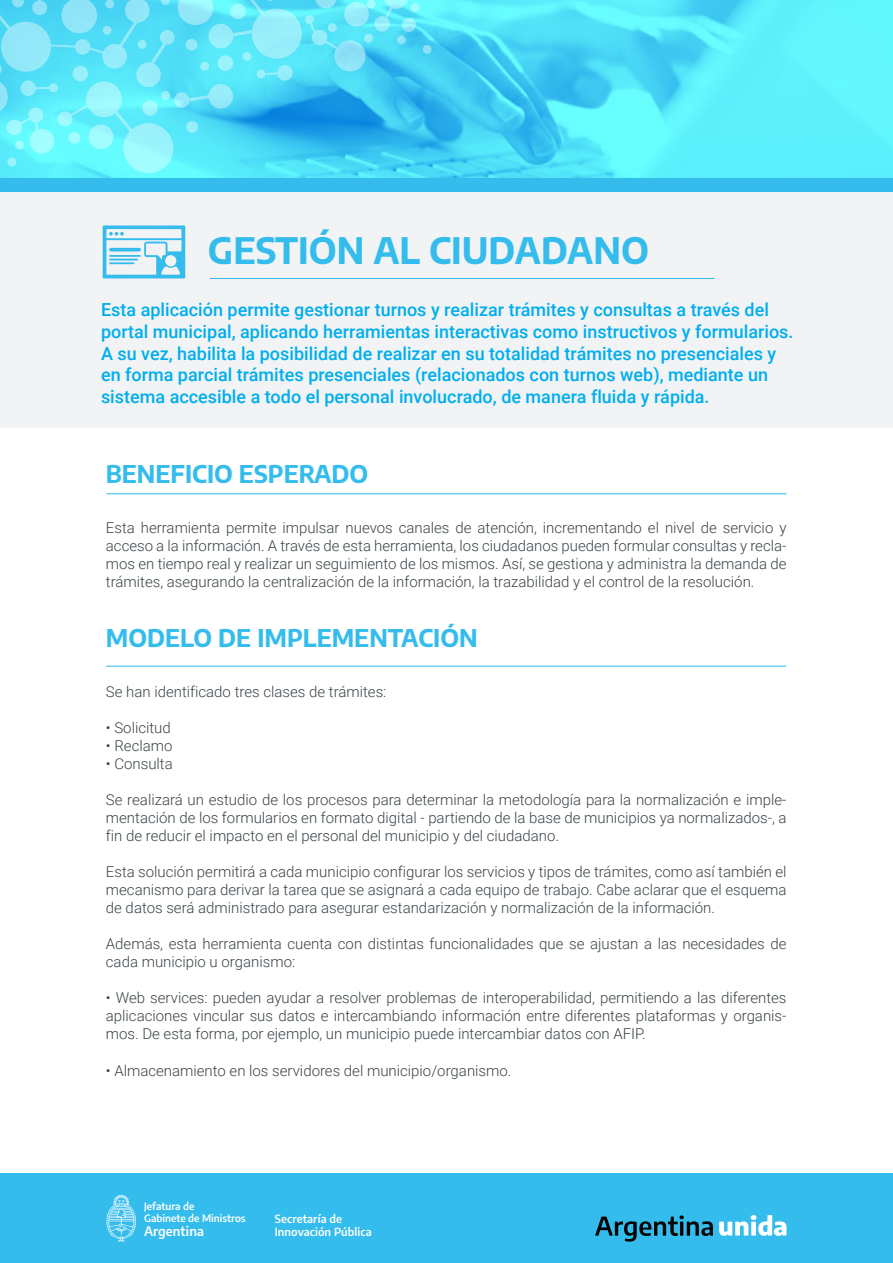
<style>
.page{position:relative;width:893px;height:1263px;background:#fff}
.page>*{position:absolute;margin:0;border:0;box-sizing:border-box;transform-origin:0 0}
.t1{font:700 35.85px "Encode Sans";color:#34bced}
.t2{font:700 24px "Encode Sans";color:#34bced}
.t3{font:500 18px/21.6px "Roboto";color:#00aeef}
.t4{font:300 15px/18px "Roboto";color:#3a4348;text-align:justify}
.t5{font:600 12.9px "Encode Sans";letter-spacing:.005em;color:#fff}
.t6{font:600 11.1px/13.2px "Encode Sans";letter-spacing:.005em;color:#fff}
.t7{font:600 10.05px/12px "Encode Sans";color:#fff}
</style>
<div class="page">
<div style="left:0;top:137px;width:893px;height:290px;background:#f2f3f4"></div>
<svg style="left:0;top:0;width:893px;height:178px;background:#53e4f8"></svg>
<div style="left:423px;top:45px;width:9px;height:9px;background:#8bdff7;border-radius:50%"></div>
<div style="left:411px;top:3px;width:9px;height:9px;background:#a3fdff;border-radius:50%"></div>
<svg style="left:402px;top:18px;width:14px;height:14px"></svg>
<svg style="left:0;top:0;width:409px;height:173px;background:#5eddf6"></svg>
<svg style="left:257px;top:69px;width:9px;height:9px"></svg>
<svg style="left:103px;top:225px;width:82px;height:53px"></svg>
<hr style="left:106px;top:493px;width:680px;height:1px;background:#34bced">
<hr style="left:106px;top:666px;width:680px;height:1px;background:#34bced">
<div style="left:0;top:178px;width:893px;height:13px;background:#34bced"></div>
<hr style="left:210px;top:278px;width:504px;height:1px;background:#38bced">
<div style="left:0;top:1173px;width:893px;height:90px;background:#34bced"></div>
<svg style="left:595px;top:1215px;width:118px;height:26px"></svg>
<svg style="left:719px;top:1215px;width:67px;height:21px"></svg>
<svg style="left:106px;top:1195px;width:30px;height:47px"></svg>
<h1 class="t1" style="left:208px;top:224px;width:443px">GESTIÓN AL CIUDADANO</h1>
<p class="t3" style="left:101px;top:299px;width:694px">Esta aplicación permite gestionar turnos y realizar trámites y consultas a través del portal municipal, aplicando herramientas interactivas como instructivos y formularios.<br>A su vez, habilita la posibilidad de realizar en su totalidad trámites no presenciales y en forma parcial trámites presenciales (relacionados con turnos web), mediante un sistema accesible a todo el personal involucrado, de manera fluida y rápida.</p>
<h2 class="t2" style="left:106px;top:456px;width:264px">BENEFICIO ESPERADO</h2>
<p class="t4" style="left:106px;top:518px;width:682px">Esta herramienta permite impulsar nuevos canales de atención, incrementando el nivel de servicio y acceso a la información. A través de esta herramienta, los ciudadanos pueden formular consultas y recla&shy;mos en tiempo real y realizar un seguimiento de los mismos. Así, se gestiona y administra la demanda de trámites, asegurando la centralización de la información, la trazabilidad y el control de la resolución.</p>
<h2 class="t2" style="left:106px;top:620px;width:373px">MODELO DE IMPLEMENTACIÓN</h2>
<p class="t4" style="left:106px;top:682px;width:282px">Se han identificado tres clases de trámites:</p>
<p class="t4" style="left:106px;top:718px;width:66px">• Solicitud</p>
<p class="t4" style="left:106px;top:736px;width:68px">• Reclamo</p>
<p class="t4" style="left:106px;top:754px;width:68px">• Consulta</p>
<p class="t4" style="left:106px;top:790px;width:682px">Se realizará un estudio de los procesos para determinar la metodología para la normalización e imple&shy;mentación de los formularios en formato digital - partiendo de la base de municipios ya normalizados-, a fin de reducir el impacto en el personal del municipio y del ciudadano.</p>
<p class="t4" style="left:106px;top:862px;width:682px">Esta solución permitirá a cada municipio configurar los servicios y tipos de trámites, como así también el mecanismo para derivar la tarea que se asignará a cada equipo de trabajo. Cabe aclarar que el esquema de datos será administrado para asegurar estandarización y normalización de la información.</p>
<p class="t4" style="left:106px;top:934px;width:682px">Además, esta herramienta cuenta con distintas funcionalidades que se ajustan a las necesidades de cada municipio u organismo:</p>
<p class="t4" style="left:106px;top:988px;width:682px">• Web services: pueden ayudar a resolver problemas de interoperabilidad, permitiendo a las diferentes aplicaciones vincular sus datos e intercambiando información entre diferentes plataformas y organis&shy;mos. De esta forma, por ejemplo, un municipio puede intercambiar datos con AFIP.</p>
<p class="t4" style="left:106px;top:1061px;width:407px">• Almacenamiento en los servidores del municipio/organismo.</p>
<p class="t7" style="left:144px;top:1200px;width:103px">Jefatura de<br>Gabinete de Ministros</p>
<p class="t5" style="left:144px;top:1221px;width:62px">Argentina</p>
<p class="t6" style="left:275px;top:1211px;width:98px">Secretaría de<br>Innovación Pública</p>
</div>
